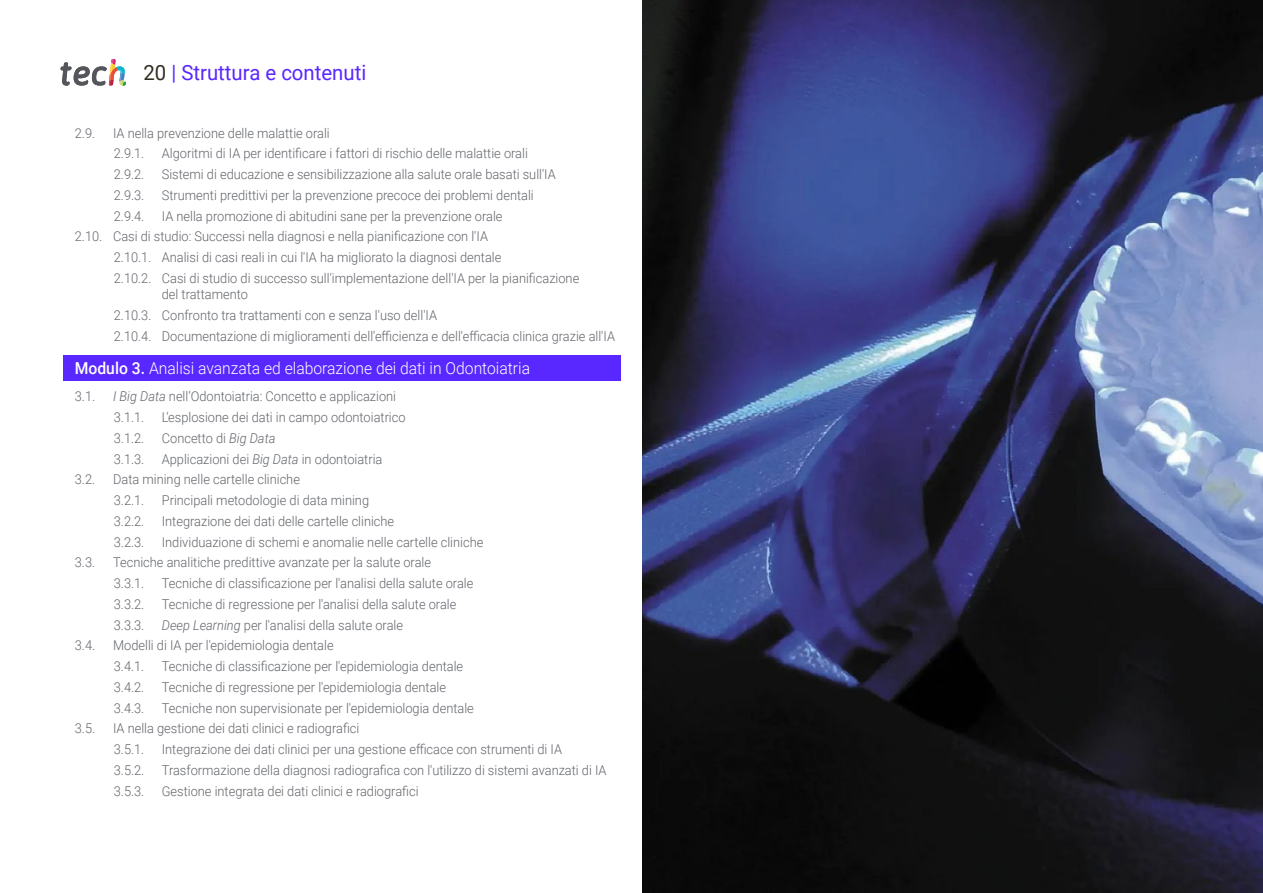
<style>
.page{position:relative;width:1263px;height:893px;background:#fff}
.page>*{position:absolute;margin:0;border:0;box-sizing:border-box;transform-origin:0 0}
.t1{font:21px "Roboto";color:#5927ff}
.t2{font:300 16.5px "Roboto";color:#fff;scale:.95 1}
.t3{font:300 13.5px/20.7px "Roboto";color:#61646a;scale:.95 1}
.s1{color:#312e20}
.s2{font-weight:500}
.s3{font-style:italic}
</style>
<div class="page">
<div style="left:64px;top:355px;width:557px;height:25px;background:#5927ff"></div>
<img style="left:642px;top:0;width:621px;height:893px">
<svg style="left:61px;top:59px;width:65px;height:27px"></svg>
<h1 class="t1" style="left:144px;top:57px;width:224px"><span class="s1">20</span> | Struttura e contenuti</h1>
<p class="t3" style="left:75px;top:122px;width:23px">2.9.</p>
<p class="t3" style="left:113px;top:122px;width:230px">IA nella prevenzione delle malattie orali<br>2.9.1.</p>
<p class="t3" style="left:162px;top:143px;width:387px">Algoritmi di IA per identificare i fattori di rischio delle malattie orali</p>
<p class="t3" style="left:114px;top:164px;width:34px">2.9.2.</p>
<p class="t3" style="left:162px;top:164px;width:416px">Sistemi di educazione e sensibilizzazione alla salute orale basati sull'IA</p>
<p class="t3" style="left:114px;top:184px;width:34px">2.9.3.</p>
<p class="t3" style="left:162px;top:184px;width:393px">Strumenti predittivi per la prevenzione precoce dei problemi dentali</p>
<p class="t3" style="left:114px;top:205px;width:34px">2.9.4.</p>
<p class="t3" style="left:75px;top:205px;width:452px;text-indent:87px">IA nella promozione di abitudini sane per la prevenzione orale<br>2.10. Casi di studio: Successi nella diagnosi e nella pianificazione con l'IA</p>
<p class="t3" style="left:114px;top:247px;width:491px">2.10.1. Analisi di casi reali in cui l'IA ha migliorato la diagnosi dentale<br>2.10.2. Casi di studio di successo sull'implementazione dell'IA per la pianificazione</p>
<p class="t3" style="left:114px;top:284px;width:529px;text-indent:48px">del trattamento<br>2.10.3. Confronto tra trattamenti con e senza l'uso dell'IA<br>2.10.4. Documentazione di miglioramenti dell'efficienza e dell'efficacia clinica grazie all'IA</p>
<p class="t2" style="left:75px;top:357px;width:481px"><span class="s2">Modulo 3.</span> Analisi avanzata ed elaborazione dei dati in Odontoiatria</p>
<p class="t3" style="left:75px;top:386px;width:23px">3.1.</p>
<p class="t3" style="left:113px;top:386px;width:299px"><span class="s3">I Big Data</span> nell’Odontoiatria: Concetto e applicazioni<br>3.1.1.</p>
<p class="t3" style="left:162px;top:406px;width:258px">L'esplosione dei dati in campo odontoiatrico</p>
<p class="t3" style="left:114px;top:427px;width:34px">3.1.2.</p>
<p class="t3" style="left:162px;top:427px;width:121px">Concetto di <span class="s3">Big Data</span></p>
<p class="t3" style="left:114px;top:448px;width:34px">3.1.3.</p>
<p class="t3" style="left:162px;top:448px;width:234px">Applicazioni dei <span class="s3">Big Data</span> in odontoiatria</p>
<p class="t3" style="left:75px;top:469px;width:23px">3.2.</p>
<p class="t3" style="left:113px;top:469px;width:198px">Data mining nelle cartelle cliniche<br>3.2.1.</p>
<p class="t3" style="left:162px;top:489px;width:220px">Principali metodologie di data mining</p>
<p class="t3" style="left:114px;top:510px;width:34px">3.2.2.</p>
<p class="t3" style="left:162px;top:510px;width:246px">Integrazione dei dati delle cartelle cliniche</p>
<p class="t3" style="left:114px;top:531px;width:34px">3.2.3.</p>
<p class="t3" style="left:162px;top:531px;width:340px">Individuazione di schemi e anomalie nelle cartelle cliniche</p>
<p class="t3" style="left:75px;top:552px;width:23px">3.3.</p>
<p class="t3" style="left:113px;top:552px;width:336px">Tecniche analitiche predittive avanzate per la salute orale<br>3.3.1.</p>
<p class="t3" style="left:162px;top:572px;width:329px">Tecniche di classificazione per l'analisi della salute orale</p>
<p class="t3" style="left:114px;top:593px;width:34px">3.3.2.</p>
<p class="t3" style="left:162px;top:593px;width:311px">Tecniche di regressione per l'analisi della salute orale</p>
<p class="t3" style="left:114px;top:614px;width:34px">3.3.3.</p>
<p class="t3" style="left:162px;top:614px;width:255px"><span class="s3">Deep Learning</span> per l'analisi della salute orale</p>
<p class="t3" style="left:75px;top:635px;width:23px">3.4.</p>
<p class="t3" style="left:113px;top:635px;width:234px">Modelli di IA per l'epidemiologia dentale<br>3.4.1.</p>
<p class="t3" style="left:162px;top:655px;width:319px">Tecniche di classificazione per l'epidemiologia dentale</p>
<p class="t3" style="left:114px;top:676px;width:34px">3.4.2.</p>
<p class="t3" style="left:162px;top:676px;width:301px">Tecniche di regressione per l'epidemiologia dentale</p>
<p class="t3" style="left:114px;top:697px;width:34px">3.4.3.</p>
<p class="t3" style="left:162px;top:697px;width:330px">Tecniche non supervisionate per l'epidemiologia dentale</p>
<p class="t3" style="left:75px;top:718px;width:23px">3.5.</p>
<p class="t3" style="left:113px;top:718px;width:261px">IA nella gestione dei dati clinici e radiografici<br>3.5.1.</p>
<p class="t3" style="left:162px;top:738px;width:423px">Integrazione dei dati clinici per una gestione efficace con strumenti di IA</p>
<p class="t3" style="left:114px;top:759px;width:34px">3.5.2.</p>
<p class="t3" style="left:162px;top:759px;width:470px">Trasformazione della diagnosi radiografica con l'utilizzo di sistemi avanzati di IA</p>
<p class="t3" style="left:114px;top:780px;width:34px">3.5.3.</p>
<p class="t3" style="left:162px;top:780px;width:272px">Gestione integrata dei dati clinici e radiografici</p>
</div>
